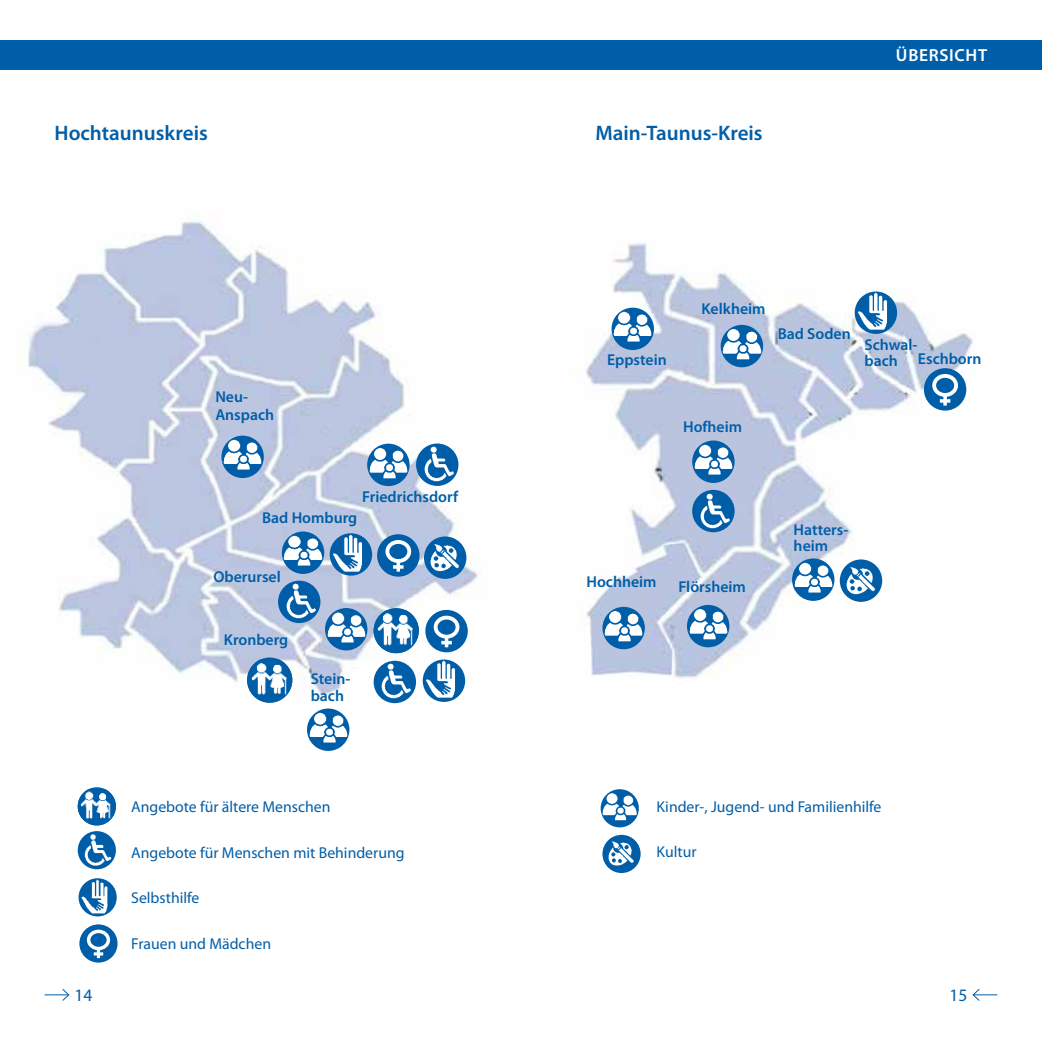
<style>
.page{position:relative;width:1042px;height:1042px;background:#fff}
.page>*{position:absolute;margin:0;border:0;box-sizing:border-box;transform-origin:0 0}
.t1{font:600 21px "Myriad Pro";color:#005ea8}
.t2{font:600 17.5px "Myriad Pro";letter-spacing:.04em;color:#fff}
.t3{font:17.5px "Myriad Pro";color:#005ea8}
.t4{font:600 15.75px/17.5px "Myriad Pro";color:#005ea8}
.t5{font:15.75px "Myriad Pro";color:#005ea8}
</style>
<div class="page">
<svg style="left:45px;top:989px;width:25px;height:12px"></svg>
<svg style="left:972px;top:989px;width:25px;height:12px"></svg>
<div style="left:521px;top:40px;width:521px;height:29px;background:#005ea8"></div>
<div style="left:0;top:40px;width:521px;height:29px;background:#005ea8"></div>
<img style="left:28px;top:219px;width:453px;height:484px">
<img style="left:221px;top:436px;width:43px;height:42px;border-radius:21px">
<img style="left:367px;top:444px;width:43px;height:42px;border-radius:21px">
<img style="left:325px;top:608px;width:42px;height:42px;border-radius:21px">
<img style="left:374px;top:661px;width:42px;height:42px;border-radius:21px">
<img style="left:307px;top:708px;width:42px;height:43px;border-radius:21px">
<img style="left:423px;top:659px;width:42px;height:43px;border-radius:21px">
<div style="left:425px;top:610px;width:43px;height:42px;background:#005ea8;border-radius:50%"></div>
<div style="left:434px;top:616px;width:25px;height:22px;border:4px solid #fff;border-radius:50%"></div>
<svg style="left:441px;top:637px;width:11px;height:10px"></svg>
<img style="left:282px;top:531px;width:42px;height:43px;border-radius:21px">
<img style="left:330px;top:533px;width:42px;height:43px;border-radius:21px">
<div style="left:377px;top:534px;width:42px;height:43px;background:#005ea8;border-radius:50%"></div>
<div style="left:385px;top:540px;width:26px;height:23px;border:4px solid #fff;border-radius:50%"></div>
<svg style="left:396px;top:561px;width:4px;height:10px"></svg>
<svg style="left:393px;top:565px;width:10px;height:4px"></svg>
<div style="left:424px;top:536px;width:42px;height:43px;background:#005ea8;border-radius:50%"></div>
<img style="left:424px;top:537px;width:39px;height:39px">
<img style="left:572px;top:243px;width:401px;height:435px">
<img style="left:611px;top:308px;width:43px;height:42px;border-radius:21px">
<img style="left:792px;top:558px;width:42px;height:43px;border-radius:21px">
<div style="left:840px;top:559px;width:42px;height:43px;background:#005ea8;border-radius:50%"></div>
<img style="left:840px;top:560px;width:39px;height:39px">
<img style="left:854px;top:291px;width:43px;height:43px;border-radius:21px">
<div style="left:924px;top:368px;width:42px;height:42px;background:#005ea8;border-radius:50%"></div>
<div style="left:932px;top:374px;width:26px;height:23px;border:4px solid #fff;border-radius:50%"></div>
<svg style="left:943px;top:395px;width:4px;height:10px"></svg>
<svg style="left:940px;top:399px;width:10px;height:4px"></svg>
<svg style="left:78px;top:787px;width:38px;height:38px"></svg>
<img style="left:78px;top:789px;width:38px;height:36px">
<img style="left:601px;top:789px;width:38px;height:38px;border-radius:19px">
<img style="left:78px;top:831px;width:38px;height:38px;border-radius:19px">
<img style="left:79px;top:878px;width:38px;height:38px;border-radius:19px">
<div style="left:79px;top:924px;width:39px;height:38px;background:#005ea8;border-radius:50%"></div>
<div style="left:87px;top:929px;width:23px;height:21px;border:3px solid #fff;border-radius:50%"></div>
<svg style="left:94px;top:948px;width:9px;height:10px"></svg>
<div style="left:602px;top:835px;width:38px;height:38px;background:#005ea8;border-radius:50%"></div>
<img style="left:602px;top:835px;width:36px;height:36px">
<img style="left:721px;top:325px;width:42px;height:42px;border-radius:21px">
<img style="left:692px;top:440px;width:42px;height:43px;border-radius:21px">
<img style="left:687px;top:605px;width:42px;height:42px;border-radius:21px">
<img style="left:247px;top:659px;width:45px;height:43px">
<img style="left:374px;top:610px;width:45px;height:43px">
<img style="left:416px;top:443px;width:42px;height:43px;border-radius:21px">
<img style="left:278px;top:581px;width:42px;height:42px;border-radius:21px">
<img style="left:692px;top:490px;width:42px;height:42px;border-radius:21px">
<img style="left:602px;top:607px;width:43px;height:42px;border-radius:21px">
<h1 class="t1" style="left:55px;top:119px;width:155px">Hochtaunuskreis</h1>
<p class="t4" style="left:215px;top:388px;width:60px">Neu-<br>Anspach</p>
<p class="t4" style="left:362px;top:487px;width:97px">Friedrichsdorf</p>
<p class="t4" style="left:262px;top:508px;width:97px">Bad Homburg</p>
<p class="t4" style="left:213px;top:567px;width:69px">Oberursel</p>
<p class="t4" style="left:224px;top:631px;width:66px">Kronberg</p>
<p class="t4" style="left:311px;top:669px;width:41px">Stein&shy;bach</p>
<p class="t5" style="left:131px;top:797px;width:201px">Angebote für ältere Menschen</p>
<p class="t5" style="left:131px;top:843px;width:275px">Angebote für Menschen mit Behinderung</p>
<p class="t5" style="left:131px;top:888px;width:70px">Selbsthilfe</p>
<p class="t5" style="left:131px;top:934px;width:141px">Frauen und Mädchen</p>
<h1 class="t1" style="left:595px;top:119px;width:169px">Main-Taunus-Kreis</h1>
<p class="t2" style="left:896px;top:44px;width:93px">ÜBERSICHT</p>
<p class="t4" style="left:607px;top:351px;width:61px">Eppstein</p>
<p class="t4" style="left:701px;top:300px;width:65px">Kelkheim</p>
<p class="t4" style="left:778px;top:324px;width:74px">Bad Soden</p>
<p class="t4" style="left:864px;top:337px;width:54px;line-height:15.8px">Schwal&shy;bach</p>
<p class="t4" style="left:918px;top:350px;width:65px">Eschborn</p>
<p class="t4" style="left:683px;top:417px;width:61px">Hofheim</p>
<p class="t4" style="left:586px;top:573px;width:72px">Hochheim</p>
<p class="t4" style="left:678px;top:578px;width:69px">Flörsheim</p>
<p class="t4" style="left:793px;top:521px;width:56px;line-height:15.8px">Hatters&shy;heim</p>
<p class="t5" style="left:656px;top:797px;width:226px">Kinder-, Jugend- und Familienhilfe</p>
<p class="t5" style="left:656px;top:842px;width:41px">Kultur</p>
<p class="t3" style="left:74px;top:984px;width:19px">14</p>
<p class="t3" style="left:949px;top:984px;width:19px">15</p>
</div>
